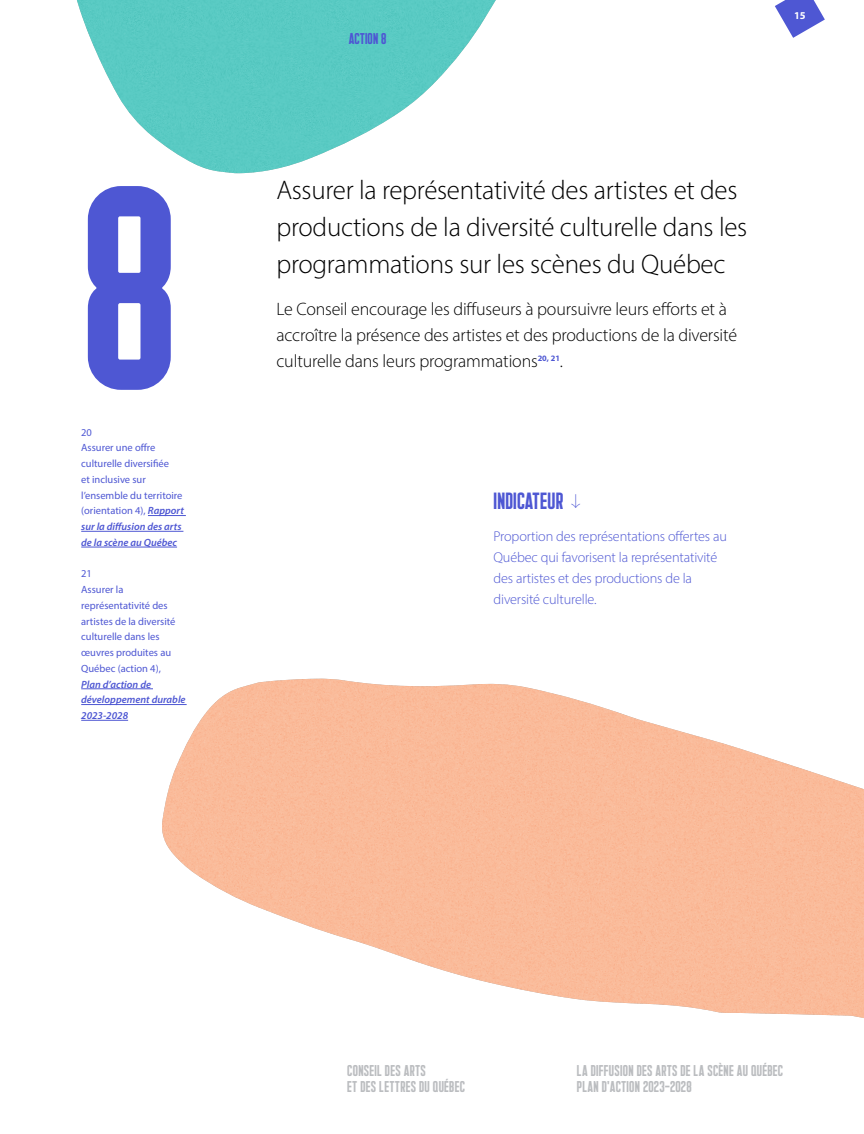
<style>
.page{position:relative;width:864px;height:1134px;background:#fff}
.page>*{position:absolute;margin:0;border:0;box-sizing:border-box;transform-origin:0 0}
.Titre{font:275.4px "Kane Display";color:#4e57d3}
.t1{font:300 27px/36.8px "Myriad Pro";letter-spacing:-.01em;color:#000}
.Courant{font:22.5px "Kane Display";letter-spacing:.01em;color:#4e57d3}
.Courant-2{font:300 18px/26.2px "Myriad Pro";letter-spacing:-.01em;color:#000}
.t2{font:15px/15.8px "Kane Display";letter-spacing:.02em;color:#bbbdc0}
.Navigation__Top{font:15px "Kane Display";letter-spacing:.01em;color:#4e57d3}
.Courant-3{font:300 14.25px/21px "Myriad Pro";letter-spacing:-.01em;color:#4e57d3}
.t3{font:10.5px/15.8px "Myriad Pro";color:#4e57d3}
.t4{font:700 10.5px "Myriad Pro";color:#fff}
.s1{font-weight:600;font-style:italic}
.s2{font-family:"Sharp Grotesk";font-weight:100}
</style>
<div class="page">
<svg style="left:775px;top:0;width:50px;height:38px"></svg>
<img style="left:77px;top:0;width:419px;height:173px">
<img style="left:162px;top:679px;width:702px;height:339px">
<hr style="left:148px;top:515px;width:38px;height:1px;background:#4e57d3">
<hr style="left:81px;top:531px;width:102px;height:1px;background:#4e57d3">
<hr style="left:81px;top:547px;width:96px;height:1px;background:#4e57d3">
<hr style="left:81px;top:689px;width:72px;height:1px;background:#4e57d3">
<hr style="left:81px;top:704px;width:106px;height:1px;background:#4e57d3">
<hr style="left:81px;top:720px;width:47px;height:1px;background:#4e57d3">
<p class="Titre" style="left:81px;top:112px;width:98px">8</p>
<p class="t3" style="left:81px;top:424px;width:12px">20</p>
<p class="t3" style="left:81px;top:440px;width:104px">Assurer une offre culturelle diversifiée<br>et inclusive sur l’ensemble du territoire (orientation 4), <span class="s1">Rapport sur la diffusion des arts de la scène au Québec</span></p>
<p class="t3" style="left:81px;top:566px;width:12px">21</p>
<p class="t3" style="left:81px;top:582px;width:106px">Assurer la représentativité des artistes de la diversité culturelle dans les œuvres produites au<br>Québec (action 4),<br><span class="s1">Plan d’action de développement durable<br>2023-2028</span></p>
<p class="Navigation__Top" style="left:349px;top:29px;width:39px">ACTION 8</p>
<p class="t4" style="left:794px;top:8px;width:13px">15</p>
<p class="t1" style="left:276px;top:172px;width:472px">Assurer la représentativité des artistes et des productions de la diversité culturelle dans les programmations sur les scènes du Québec</p>
<p class="Courant-2" style="left:276px;top:296px;width:462px">Le Conseil encourage les diffuseurs à poursuivre leurs efforts et à accroître la présence des artistes et des productions de la diversité culturelle dans leurs programmations<sup>20,</sup> <sup>21</sup>.</p>
<p class="Courant" style="left:494px;top:487px;width:93px">INDICATEUR <span class="s2">↓</span></p>
<p class="Courant-3" style="left:494px;top:525px;width:235px">Proportion des représentations offertes au Québec qui favorisent la représentativité des artistes et des productions de la diversité culturelle.</p>
<h3 class="t2" style="left:347px;top:1062px;width:119px">CONSEIL DES ARTS<br>ET DES LETTRES DU QUÉBEC</h3>
<h3 class="t2" style="left:577px;top:1062px;width:208px">LA DIFFUSION DES ARTS DE LA SCÈNE AU QUÉBEC<br>PLAN DˇACTION 2023–2028</h3>
</div>
